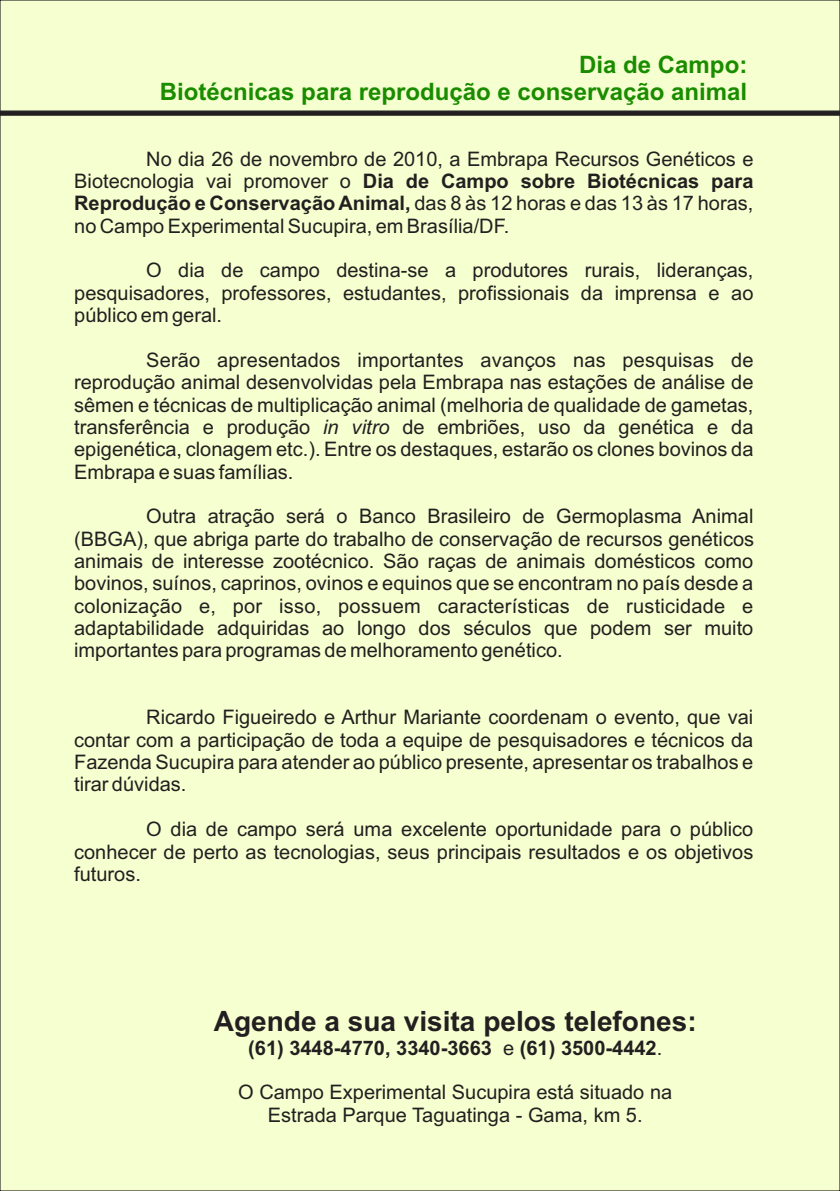
<style>
.page{position:relative;width:840px;height:1191px;background:#fff}
.page>*{position:absolute;margin:0;border:0;box-sizing:border-box;transform-origin:0 0}
.t1{font:700 28px "Arial";color:#231f20}
.t2{font:700 24px/26.8px "Arial";color:#1a8c00;text-align:right}
.t3{font:20px/22.4px "Arial";color:#231f20;text-align:justify}
.t4{font:700 20px "Arial";color:#231f20}
.s1{font-weight:700}
.s2{font-style:italic}
.s3{font-weight:400}
</style>
<div class="page">
<div style="left:0;top:0;width:839px;height:1191px;background:#f5ffcf"></div>
<svg style="left:0;top:110px;width:839px;height:6px;background:#3c3a35"></svg>
<p class="t2" style="left:160px;top:53px;width:588px">Dia de Campo:<br>Biotécnicas para reprodução e conservação animal</p>
<p class="t3" style="left:74px;top:149px;width:680px;text-indent:72px">No dia 26 de novembro de 2010, a Embrapa Recursos Genéticos e Biotecnologia vai promover o <span class="s1">Dia de Campo sobre Biotécnicas para Reprodução e Conservação Animal,</span> das 8 às 12 horas e das 13 às 17 horas, no Campo Experimental Sucupira, em Brasília/DF.</p>
<p class="t3" style="left:74px;top:261px;width:680px;text-indent:72px">O dia de campo destina-se a produtores rurais, lideranças, pesquisadores, professores, estudantes, profissionais da imprensa e ao público em geral.</p>
<p class="t3" style="left:74px;top:350px;width:680px;text-indent:72px">Serão apresentados importantes avanços nas pesquisas de reprodução animal desenvolvidas pela Embrapa nas estações de análise de sêmen e técnicas de multiplicação animal (melhoria de qualidade de gametas, transferência e produção <span class="s2">in vitro</span> de embriões, uso da genética e da epigenética, clonagem etc.). Entre os destaques, estarão os clones bovinos da Embrapa e suas famílias.</p>
<p class="t3" style="left:74px;top:507px;width:681px;text-indent:72px">Outra atração será o Banco Brasileiro de Germoplasma Animal (BBGA), que abriga parte do trabalho de conservação de recursos genéticos animais de interesse zootécnico. São raças de animais domésticos como bovinos, suínos, caprinos, ovinos e equinos que se encontram no país desde a colonização e, por isso, possuem características de rusticidade e adaptabilidade adquiridas ao longo dos séculos que podem ser muito importantes para programas de melhoramento genético.</p>
<p class="t3" style="left:74px;top:708px;width:680px;text-indent:72px">Ricardo Figueiredo e Arthur Mariante coordenam o evento, que vai contar com a participação de toda a equipe de pesquisadores e técnicos da Fazenda Sucupira para atender ao público presente, apresentar os trabalhos e tirar dúvidas.</p>
<p class="t3" style="left:74px;top:819px;width:680px;text-indent:72px">O dia de campo será uma excelente oportunidade para o público conhecer de perto as tecnologias, seus principais resultados e os objetivos futuros.</p>
<h1 class="t1" style="left:214px;top:1010px;width:484px">Agende a sua visita pelos telefones:</h1>
<p class="t4" style="left:248px;top:1040px;width:415px">(61) 3448-4770, 3340-3663 <span class="s3">e</span> (61) 3500-4442<span class="s3">.</span></p>
<p class="t3" style="left:238px;top:1083px;width:435px;text-align:center">O Campo Experimental Sucupira está situado na<br>Estrada Parque Taguatinga - Gama, km 5.</p>
</div>
